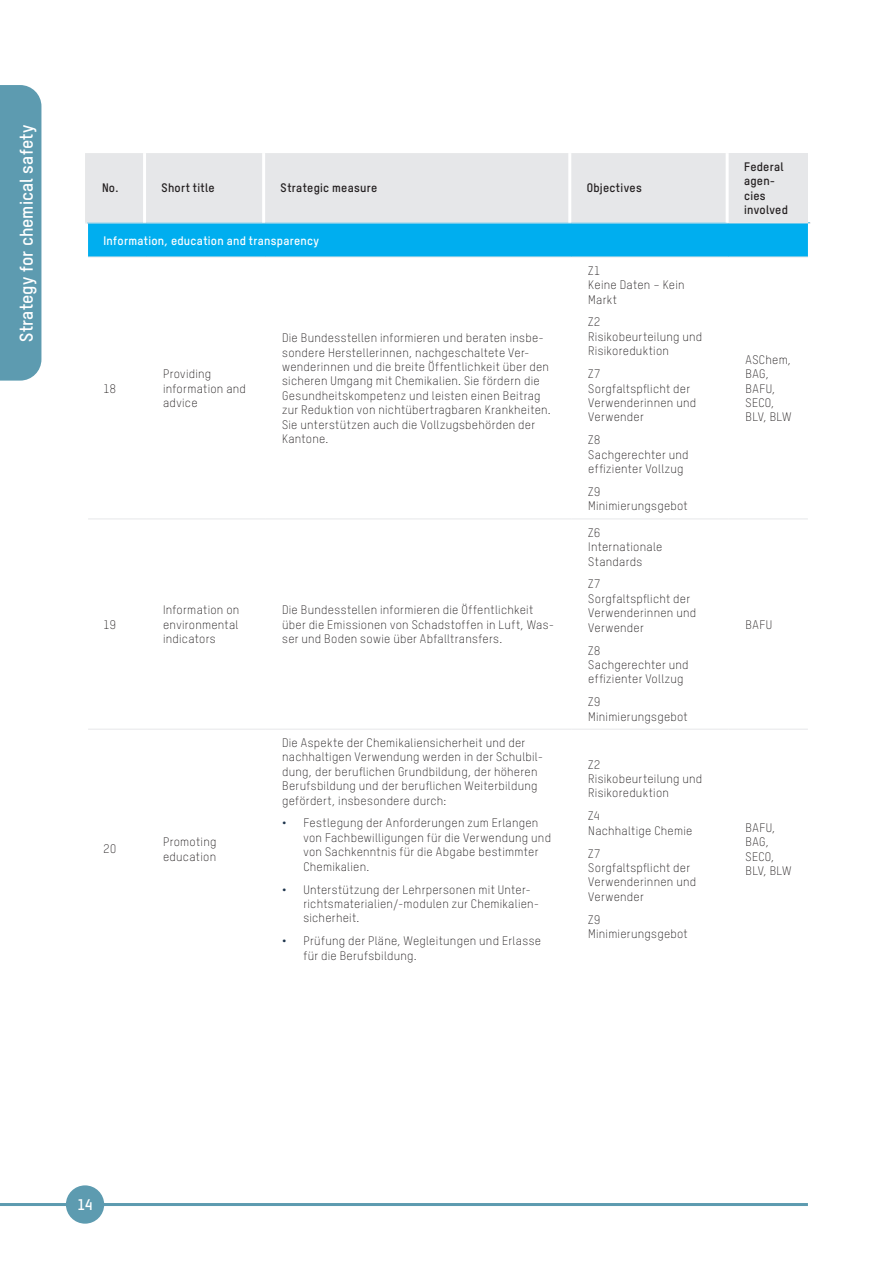
<style>
.page{position:relative;width:893px;height:1263px;background:#fff}
.page>*{position:absolute;margin:0;border:0;box-sizing:border-box;transform-origin:0 0}
.Copytext-Title{font:18px "T Star Pro Bold";letter-spacing:.01em;color:#fff}
.t1{font:15px "T Star Pro Bold";color:#fff}
.Glossar-Quelle{font:12px/14.4px "T Star Pro Light";letter-spacing:.02em;color:#231f20}
.Glossar-Quelle-2{font:12px/14.4px "T Star Pro Bold";letter-spacing:.02em;color:#231f20}
.Glossar-Quelle-3{font:12px "T Star Pro Bold";letter-spacing:.025em;color:#fff}
.s1{font-family:"T Star Pro Bold";color:#1d344c}
</style>
<div class="page">
<hr style="left:0;top:1203px;width:808px;height:3px;background:#5d9bb0">
<div style="left:66px;top:1185px;width:38px;height:39px;background:#5d9bb0;border-radius:50%"></div>
<div style="left:87px;top:223px;width:722px;height:34px;background:#00aeef"></div>
<hr style="left:85px;top:223px;width:3px;height:34px;background:#fff">
<hr style="left:808px;top:223px;width:3px;height:34px;background:#fff">
<hr style="left:729px;top:257px;width:79px;height:1px;background:#e6e7e9">
<hr style="left:729px;top:518px;width:79px;height:1px;background:#e6e7e9">
<hr style="left:729px;top:729px;width:79px;height:1px;background:#e6e7e9">
<hr style="left:85px;top:223px;width:61px;height:1px;background:#e6e7e9">
<hr style="left:146px;top:223px;width:119px;height:1px;background:#e6e7e9">
<hr style="left:265px;top:223px;width:306px;height:1px;background:#e6e7e9">
<hr style="left:571px;top:223px;width:158px;height:1px;background:#e6e7e9">
<hr style="left:729px;top:223px;width:82px;height:1px;background:#e6e7e9">
<hr style="left:88px;top:257px;width:58px;height:1px;background:#e6e7e9">
<hr style="left:146px;top:257px;width:119px;height:1px;background:#e6e7e9">
<hr style="left:265px;top:257px;width:306px;height:1px;background:#e6e7e9">
<hr style="left:571px;top:257px;width:158px;height:1px;background:#e6e7e9">
<hr style="left:88px;top:518px;width:58px;height:1px;background:#e6e7e9">
<hr style="left:146px;top:518px;width:119px;height:1px;background:#e6e7e9">
<hr style="left:265px;top:518px;width:306px;height:1px;background:#e6e7e9">
<hr style="left:571px;top:518px;width:158px;height:1px;background:#e6e7e9">
<hr style="left:88px;top:729px;width:58px;height:1px;background:#e6e7e9">
<hr style="left:146px;top:729px;width:119px;height:1px;background:#e6e7e9">
<hr style="left:265px;top:729px;width:306px;height:1px;background:#e6e7e9">
<hr style="left:571px;top:729px;width:158px;height:1px;background:#e6e7e9">
<div style="left:0;top:85px;width:41px;height:296px;background:#5d9bb0"></div>
<div style="left:85px;top:153px;width:641px;height:70px;background:#e6e7e9"></div>
<div style="left:727px;top:153px;width:81px;height:70px;background:#e6e7e9"></div>
<hr style="left:143px;top:153px;width:3px;height:70px;background:#fff">
<hr style="left:262px;top:153px;width:3px;height:70px;background:#fff">
<hr style="left:568px;top:153px;width:3px;height:70px;background:#fff">
<hr style="left:726px;top:153px;width:3px;height:70px;background:#fff">
<p class="Copytext-Title" style="left:13px;top:342px;width:219px;rotate:-90deg">Strategy for chemical safety</p>
<p class="Glossar-Quelle-2" style="left:102px;top:180px;width:18px">No.</p>
<p class="Glossar-Quelle-2" style="left:162px;top:180px;width:55px">Short title</p>
<p class="Glossar-Quelle-2" style="left:281px;top:180px;width:98px">Strategic measure</p>
<p class="Glossar-Quelle-2" style="left:587px;top:180px;width:56px">Objectives</p>
<p class="Glossar-Quelle-3" style="left:104px;top:231px;width:217px">Information, education and transparency</p>
<p class="Glossar-Quelle" style="left:104px;top:380px;width:14px">18</p>
<p class="Glossar-Quelle" style="left:163px;top:366px;width:84px">Providing information and advice</p>
<p class="Glossar-Quelle" style="left:282px;top:330px;width:270px">Die Bundesstellen informieren und beraten insbe&shy;sondere Herstellerinnen, nachgeschaltete Ver&shy;wenderinnen und die breite Öffentlichkeit über den sicheren Umgang mit Chemikalien. Sie fördern die Gesundheitskompetenz und leisten einen Beitrag zur Reduktion von nichtübertragbaren Krankheiten.<br>Sie unterstützen auch die Vollzugsbehörden der Kantone.</p>
<p class="Glossar-Quelle" style="left:104px;top:616px;width:14px">19</p>
<p class="Glossar-Quelle" style="left:163px;top:602px;width:78px;text-align:justify">Information on environmental indicators</p>
<p class="Glossar-Quelle" style="left:282px;top:602px;width:273px">Die Bundesstellen informieren die Öffentlichkeit über die Emissionen von Schadstoffen in Luft, Was&shy;ser und Boden sowie über Abfalltransfers.</p>
<p class="Glossar-Quelle" style="left:104px;top:841px;width:14px">20</p>
<p class="Glossar-Quelle" style="left:163px;top:834px;width:55px">Promoting education</p>
<p class="Glossar-Quelle" style="left:282px;top:735px;width:262px">Die Aspekte der Chemikaliensicherheit und der nachhaltigen Verwendung werden in der Schulbil&shy;dung, der beruflichen Grundbildung, der höheren Berufsbildung und der beruf-lichen Weiterbildung gefördert, insbesondere durch:</p>
<p class="Glossar-Quelle" style="left:303px;top:815px;width:249px;text-indent:-21px"><span class="s1">•</span> Festlegung der Anforderungen zum Erlangen von Fachbewilligungen für die Verwendung und von Sachkenntnis für die Abgabe bestimmter Chemikalien.</p>
<p class="Glossar-Quelle" style="left:303px;top:881px;width:237px;text-indent:-21px"><span class="s1">•</span> Unterstützung der Lehrpersonen mit Unter&shy;richtsmaterialien/-modulen zur Chemikalien&shy;sicherheit.</p>
<p class="Glossar-Quelle" style="left:303px;top:933px;width:239px;text-indent:-21px"><span class="s1">•</span> Prüfung der Pläne, Wegleitungen und Erlasse für die Berufsbildung.</p>
<p class="Glossar-Quelle" style="left:588px;top:263px;width:98px">Z1<br>Keine Daten – Kein<br>Markt</p>
<p class="Glossar-Quelle" style="left:588px;top:314px;width:116px">Z2<br>Risikobeurteilung und<br>Risikoreduktion</p>
<p class="Glossar-Quelle" style="left:588px;top:366px;width:109px">Z7<br>Sorgfaltspflicht der<br>Verwenderinnen und<br>Verwender</p>
<p class="Glossar-Quelle" style="left:588px;top:432px;width:102px">Z8<br>Sachgerechter und effizienter Vollzug</p>
<p class="Glossar-Quelle" style="left:588px;top:484px;width:101px">Z9<br>Minimierungsgebot</p>
<p class="Glossar-Quelle" style="left:588px;top:524px;width:76px">Z6<br>Internationale<br>Standards</p>
<p class="Glossar-Quelle" style="left:588px;top:576px;width:109px">Z7<br>Sorgfaltspflicht der<br>Verwenderinnen und<br>Verwender</p>
<p class="Glossar-Quelle" style="left:588px;top:642px;width:102px">Z8<br>Sachgerechter und effizienter Vollzug</p>
<p class="Glossar-Quelle" style="left:588px;top:694px;width:101px">Z9<br>Minimierungsgebot</p>
<p class="Glossar-Quelle" style="left:588px;top:756px;width:116px">Z2<br>Risikobeurteilung und<br>Risikoreduktion</p>
<p class="Glossar-Quelle" style="left:588px;top:808px;width:106px">Z4<br>Nachhaltige Chemie</p>
<p class="Glossar-Quelle" style="left:588px;top:845px;width:109px">Z7<br>Sorgfaltspflicht der<br>Verwenderinnen und<br>Verwender</p>
<p class="Glossar-Quelle" style="left:588px;top:911px;width:101px">Z9<br>Minimierungsgebot</p>
<p class="Glossar-Quelle-2" style="left:744px;top:158px;width:45px">Federal agen&shy;cies involved</p>
<p class="Glossar-Quelle" style="left:746px;top:352px;width:47px">ASChem,<br>BAG,<br>BAFU,<br>SECO,<br>BLV, BLW</p>
<p class="Glossar-Quelle" style="left:746px;top:616px;width:28px">BAFU</p>
<p class="Glossar-Quelle" style="left:746px;top:819px;width:47px">BAFU,<br>BAG,<br>SECO,<br>BLV, BLW</p>
<p class="t1" style="left:78px;top:1194px;width:16px">14</p>
</div>
